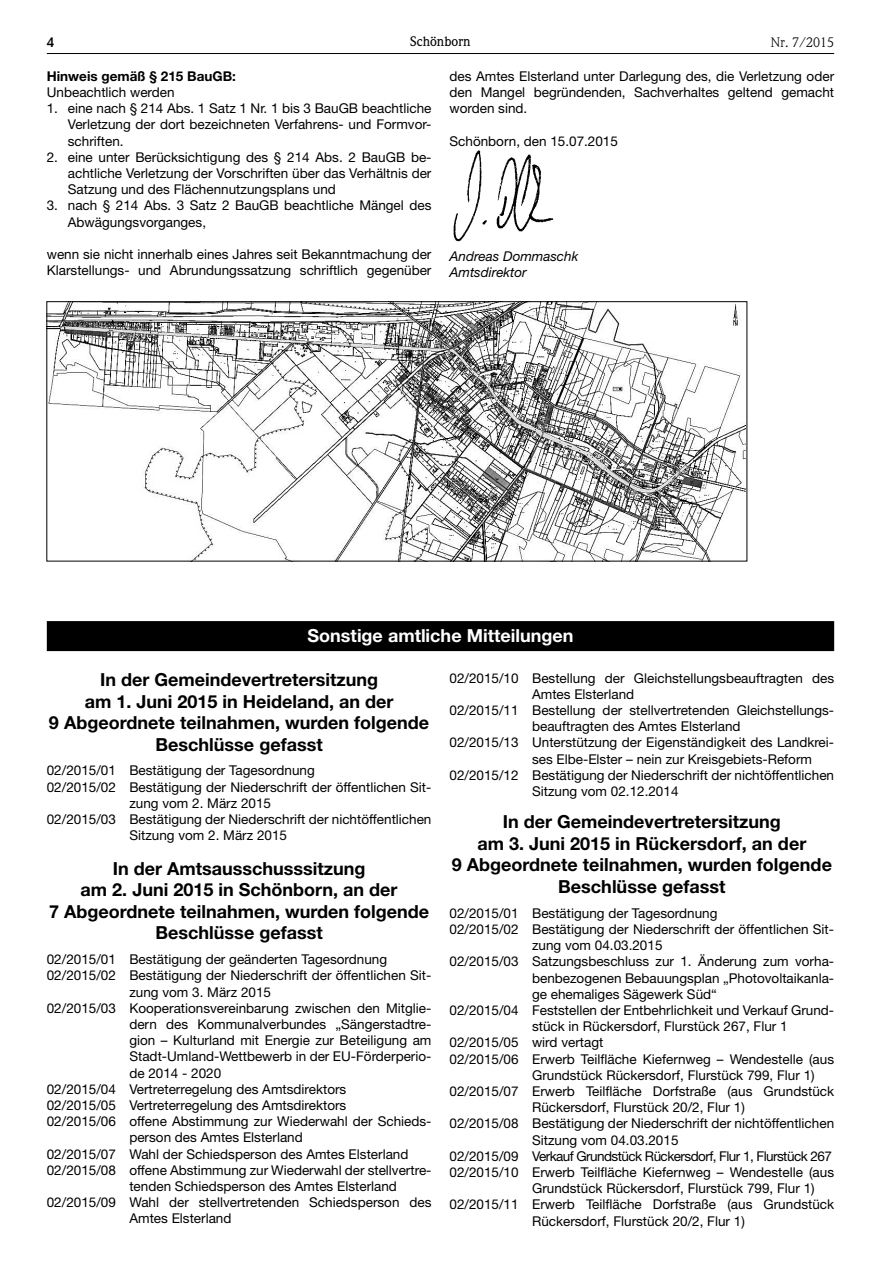
<style>
.page{position:relative;width:881px;height:1263px;background:#fff}
.page>*{position:absolute;margin:0;border:0;box-sizing:border-box;transform-origin:0 0}
.t1{font:700 18px/21.6px "Helvetica Neue LT";color:#000;text-align:center}
.t2{font:700 18px "Helvetica Neue LT";color:#fff}
.t3{font:13.5px/16.2px "Helvetica Neue LT";color:#000;text-align:justify}
.t4{font:13.5px "Helvetica Neue LT";letter-spacing:-.04em;color:#000}
.t5{font:italic 13.5px/16.2px "Helvetica Neue LT";color:#000}
.t6{font:700 13.5px "Helvetica Neue LT";color:#000}
.t7{font:500 13.5px "Weidemann";color:#000}
.t8{font:13.5px "Weidemann";color:#000}
.t9{font:700 13.5px "Weidemann";color:#000}
</style>
<div class="page">
<hr style="left:47px;top:53px;width:786px;height:1px;background:#000">
<img style="left:49px;top:303px;width:695px;height:256px">
<div style="left:47px;top:301px;width:699px;height:260px;border:1px solid #000"></div>
<img style="left:453px;top:150px;width:101px;height:92px">
<div style="left:47px;top:621px;width:786px;height:30px;background:#000"></div>
<p class="t9" style="left:47px;top:34px;width:9px">4</p>
<p class="t7" style="left:410px;top:34px;width:62px">Schönborn</p>
<p class="t8" style="left:770px;top:34px;width:65px">Nr. 7/2015</p>
<p class="t6" style="left:47px;top:68px;width:190px">Hinweis gemäß § 215 BauGB:</p>
<p class="t3" style="left:47px;top:84px;width:129px">Unbeachtlich werden</p>
<p class="t3" style="left:68px;top:100px;width:365px;text-indent:-21px">1. eine nach § 214 Abs. 1 Satz 1 Nr. 1 bis 3 BauGB beachtliche Verletzung der dort bezeichneten Verfahrens- und Formvor&shy;schriften.</p>
<p class="t3" style="left:68px;top:149px;width:365px;text-indent:-21px">2. eine unter Berücksichtigung des § 214 Abs. 2 BauGB be&shy;achtliche Verletzung der Vorschriften über das Verhältnis der Satzung und des Flächennutzungsplans und</p>
<p class="t3" style="left:68px;top:197px;width:365px;text-indent:-21px">3. nach § 214 Abs. 3 Satz 2 BauGB beachtliche Mängel des<br>Abwägungsvorganges,</p>
<p class="t3" style="left:47px;top:246px;width:386px">wenn sie nicht innerhalb eines Jahres seit Bekanntmachung der<br>Klarstellungs- und Abrundungssatzung schriftlich gegenüber</p>
<p class="t3" style="left:449px;top:68px;width:386px">des Amtes Elsterland unter Darlegung des, die Verletzung oder den Mangel begründenden, Sachverhaltes geltend gemacht worden sind.</p>
<p class="t3" style="left:449px;top:132px;width:170px">Schönborn, den 15.07.2015</p>
<p class="t5" style="left:449px;top:247px;width:130px">Andreas Dommaschk<br>Amtsdirektor</p>
<h1 class="t2" style="left:307px;top:625px;width:267px">Sonstige amtliche Mitteilungen</h1>
<h1 class="t1" style="left:49px;top:668px;width:381px">In der Gemeindevertretersitzung<br>am 1. Juni 2015 in Heideland, an der<br>9 Abgeordnete teilnahmen, wurden folgende Beschlüsse gefasst</h1>
<p class="t3" style="left:47px;top:762px;width:269px">02/2015/01 Bestätigung der Tagesordnung</p>
<p class="t3" style="left:47px;top:779px;width:386px">02/2015/02 Bestätigung der Niederschrift der öffentlichen Sit-</p>
<p class="t3" style="left:129px;top:795px;width:143px">zung vom 2. März 2015</p>
<p class="t3" style="left:47px;top:811px;width:386px">02/2015/03 Bestätigung der Niederschrift der nichtöffentlichen</p>
<p class="t3" style="left:129px;top:827px;width:159px">Sitzung vom 2. März 2015</p>
<h1 class="t1" style="left:49px;top:857px;width:381px">In der Amtsausschusssitzung<br>am 2. Juni 2015 in Schönborn, an der<br>7 Abgeordnete teilnahmen, wurden folgende<br>Beschlüsse gefasst</h1>
<p class="t3" style="left:47px;top:951px;width:342px">02/2015/01 Bestätigung der geänderten Tagesordnung</p>
<p class="t3" style="left:47px;top:967px;width:386px">02/2015/02 Bestätigung der Niederschrift der öffentlichen Sit-</p>
<p class="t3" style="left:129px;top:983px;width:143px">zung vom 3. März 2015</p>
<p class="t3" style="left:47px;top:1000px;width:386px">02/2015/03 Kooperationsvereinbarung zwischen den Mitglie-</p>
<p class="t3" style="left:129px;top:1016px;width:303px">dern des Kommunalverbundes „Sängerstadtre-</p>
<p class="t3" style="left:129px;top:1032px;width:303px">gion – Kulturland mit Energie zur Beteiligung am</p>
<p class="t3" style="left:129px;top:1048px;width:303px">Stadt-Umland-Wettbewerb in der EU-Förderperio-</p>
<p class="t3" style="left:129px;top:1064px;width:93px">de 2014 - 2020</p>
<p class="t3" style="left:47px;top:1081px;width:301px">02/2015/04 Vertreterregelung des Amtsdirektors</p>
<p class="t3" style="left:47px;top:1097px;width:301px">02/2015/05 Vertreterregelung des Amtsdirektors</p>
<p class="t3" style="left:47px;top:1113px;width:386px">02/2015/06 offene Abstimmung zur Wiederwahl der Schieds-</p>
<p class="t3" style="left:129px;top:1129px;width:175px">person des Amtes Elsterland</p>
<p class="t3" style="left:47px;top:1145px;width:363px">02/2015/07 Wahl der Schiedsperson des Amtes Elsterland</p>
<p class="t3" style="left:47px;top:1162px;width:386px">02/2015/08 offene Abstimmung zur Wiederwahl der stellvertre-</p>
<p class="t3" style="left:129px;top:1178px;width:269px">tenden Schiedsperson des Amtes Elsterland</p>
<p class="t3" style="left:47px;top:1194px;width:386px">02/2015/09 Wahl der stellvertretenden Schiedsperson des</p>
<p class="t3" style="left:129px;top:1210px;width:104px">Amtes Elsterland</p>
<p class="t3" style="left:449px;top:669px;width:386px">02/2015/10 Bestellung der Gleichstellungsbeauftragten des</p>
<p class="t3" style="left:532px;top:686px;width:104px">Amtes Elsterland</p>
<p class="t3" style="left:449px;top:702px;width:386px">02/2015/11 Bestellung der stellvertretenden Gleichstellungs-</p>
<p class="t3" style="left:532px;top:718px;width:210px">beauftragten des Amtes Elsterland</p>
<p class="t3" style="left:449px;top:734px;width:386px">02/2015/13 Unterstützung der Eigenständigkeit des Landkrei-</p>
<p class="t3" style="left:532px;top:750px;width:281px">ses Elbe-Elster – nein zur Kreisgebiets-Reform</p>
<p class="t3" style="left:449px;top:767px;width:386px">02/2015/12 Bestätigung der Niederschrift der nichtöffentlichen</p>
<p class="t3" style="left:532px;top:783px;width:148px">Sitzung vom 02.12.2014</p>
<h1 class="t1" style="left:451px;top:810px;width:381px">In der Gemeindevertretersitzung<br>am 3. Juni 2015 in Rückersdorf, an der<br>9 Abgeordnete teilnahmen, wurden folgende Beschlüsse gefasst</h1>
<p class="t3" style="left:449px;top:905px;width:269px">02/2015/01 Bestätigung der Tagesordnung</p>
<p class="t3" style="left:449px;top:921px;width:386px">02/2015/02 Bestätigung der Niederschrift der öffentlichen Sit-</p>
<p class="t3" style="left:532px;top:937px;width:132px">zung vom 04.03.2015</p>
<p class="t3" style="left:449px;top:953px;width:386px">02/2015/03 Satzungsbeschluss zur 1. Änderung zum vorha-</p>
<p class="t3" style="left:532px;top:969px;width:303px">benbezogenen Bebauungsplan „Photovoltaikanla-</p>
<p class="t3" style="left:532px;top:986px;width:186px">ge ehemaliges Sägewerk Süd“</p>
<p class="t3" style="left:449px;top:1002px;width:386px">02/2015/04 Feststellen der Entbehrlichkeit und Verkauf Grund-</p>
<p class="t3" style="left:532px;top:1018px;width:257px">stück in Rückersdorf, Flurstück 267, Flur 1</p>
<p class="t3" style="left:449px;top:1034px;width:155px">02/2015/05 wird vertagt</p>
<p class="t3" style="left:449px;top:1050px;width:386px">02/2015/06 Erwerb Teilfläche Kiefernweg – Wendestelle (aus</p>
<p class="t3" style="left:532px;top:1067px;width:284px">Grundstück Rückersdorf, Flurstück 799, Flur 1)</p>
<p class="t3" style="left:449px;top:1083px;width:386px">02/2015/07 Erwerb Teilfläche Dorfstraße (aus Grundstück</p>
<p class="t3" style="left:532px;top:1099px;width:214px">Rückersdorf, Flurstück 20/2, Flur 1)</p>
<p class="t3" style="left:449px;top:1115px;width:386px">02/2015/08 Bestätigung der Niederschrift der nichtöffentlichen</p>
<p class="t3" style="left:532px;top:1131px;width:148px">Sitzung vom 04.03.2015</p>
<p class="t4" style="left:449px;top:1148px;width:384px">02/2015/09 Verkauf Grundstück Rückersdorf, Flur 1, Flurstück 267</p>
<p class="t3" style="left:449px;top:1164px;width:386px">02/2015/10 Erwerb Teilfläche Kiefernweg – Wendestelle (aus</p>
<p class="t3" style="left:532px;top:1180px;width:284px">Grundstück Rückersdorf, Flurstück 799, Flur 1)</p>
<p class="t3" style="left:449px;top:1196px;width:386px">02/2015/11 Erwerb Teilfläche Dorfstraße (aus Grundstück</p>
<p class="t3" style="left:532px;top:1212px;width:214px">Rückersdorf, Flurstück 20/2, Flur 1)</p>
</div>
